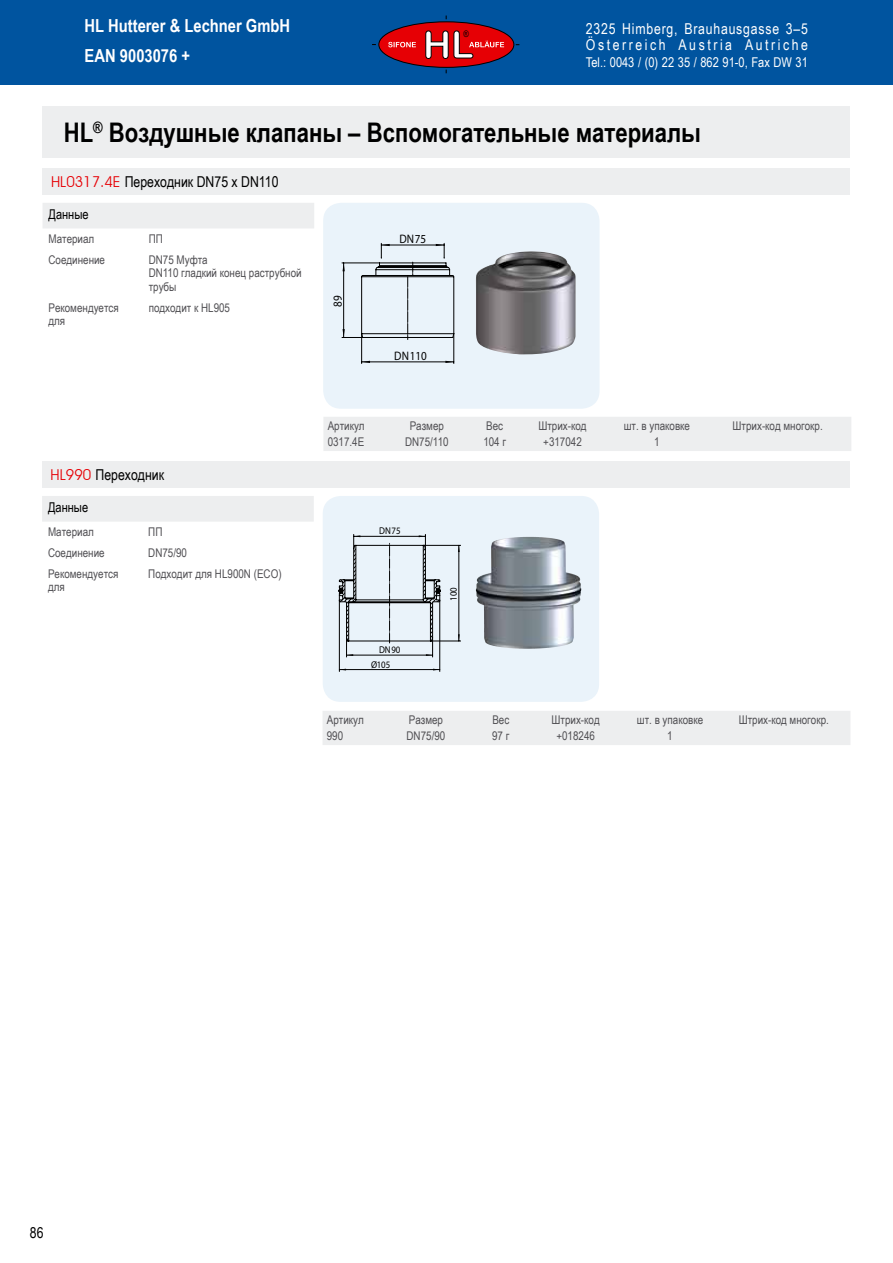
<style>
.page{position:relative;width:893px;height:1263px;background:#fff}
.page>*{position:absolute;margin:0;border:0;box-sizing:border-box;transform-origin:0 0}
.t1{font:700 27px "Arial Narrow";color:#000}
.t2{font:700 18px/30px "Arial Narrow";color:#fff}
.t3{font:15px/16.5px "Arial Narrow";letter-spacing:.17em;color:#fff}
.t4{font:15px "Arial Narrow";color:#000}
.t5{font:13.5px "Arial Narrow";color:#fff}
.t6{font:13.5px "Arial Narrow";color:#000}
.t7{font:12.3px "Myriad Pro";color:#000;scale:.9 1}
.t8{font:12px/13.5px "Arial Narrow";color:#504f53}
.t9{font:9.9px/14.4px "Myriad Pro";color:#000;scale:.9 1}
.t10{font:9px "Arial Narrow";color:#000}
.s1{font-family:"Avant Garde IT Cby BT";color:#e60005}
</style>
<div class="page">
<div style="left:0;top:0;width:893px;height:85px;background:#00549f"></div>
<svg style="left:372px;top:16px;width:147px;height:57px"></svg>
<div style="left:323px;top:711px;width:527px;height:34px;background:#edeeef"></div>
<div style="left:43px;top:106px;width:807px;height:51px;background:#edeeef"></div>
<div style="left:43px;top:168px;width:807px;height:27px;background:#edeeef"></div>
<div style="left:323px;top:203px;width:277px;height:206px;background:#eaf3fa;border-radius:18px"></div>
<div style="left:43px;top:203px;width:271px;height:25px;background:#edeeef"></div>
<div style="left:323px;top:417px;width:528px;height:34px;background:#edeeef"></div>
<img style="left:476px;top:251px;width:100px;height:103px">
<hr style="left:362px;top:362px;width:92px;height:1px;background:#000">
<hr style="left:361px;top:334px;width:1px;height:30px;background:#000">
<hr style="left:454px;top:334px;width:1px;height:30px;background:#000">
<svg style="left:362px;top:361px;width:8px;height:2px"></svg>
<svg style="left:445px;top:361px;width:9px;height:2px"></svg>
<svg style="left:342px;top:243px;width:112px;height:97px"></svg>
<div style="left:42px;top:461px;width:808px;height:27px;background:#edeeef"></div>
<svg style="left:323px;top:496px;width:276px;height:206px;background:#d7e0e7"></svg>
<div style="left:42px;top:496px;width:272px;height:26px;background:#edeeef"></div>
<img style="left:476px;top:537px;width:49px;height:51px">
<hr style="left:459px;top:545px;width:1px;height:96px;background:#000">
<hr style="left:423px;top:545px;width:38px;height:1px;background:#000">
<hr style="left:430px;top:641px;width:31px;height:1px;background:#000">
<svg style="left:458px;top:546px;width:2px;height:6px"></svg>
<svg style="left:458px;top:634px;width:2px;height:7px"></svg>
<svg style="left:339px;top:534px;width:102px;height:123px;background:#d0d8de"></svg>
<hr style="left:339px;top:669px;width:101px;height:1px;background:#000">
<hr style="left:439px;top:595px;width:1px;height:76px;background:#000">
<hr style="left:339px;top:595px;width:1px;height:76px;background:#000">
<h2 class="t2" style="left:85px;top:9px;width:207px">HL Hutterer &amp; Lechner GmbH<br>EAN 9003076 +</h2>
<p class="t3" style="left:586px;top:20px;width:224px">2325 Himberg, Brauhausgasse 3–5<br>Österreich Austria Autriche</p>
<p class="t10" style="left:463px;top:28px;width:7px">®</p>
<p class="t5" style="left:586px;top:52px;width:223px">Tel.: 0043 / (0) 22 35 / 862 91-0, Fax DW 31</p>
<h1 class="t1" style="left:64px;top:112px;width:639px">HL<sup>®</sup> Воздушные клапаны – Вспомогательные материалы</h1>
<p class="t4" style="left:51px;top:171px;width:229px"><span class="s1">HL0317.4E</span> Переходник DN75 x DN110</p>
<p class="t6" style="left:49px;top:204px;width:42px">Данные</p>
<p class="t8" style="left:49px;top:232px;width:47px">Материал</p>
<p class="t8" style="left:149px;top:232px;width:16px">ПП</p>
<p class="t8" style="left:49px;top:252px;width:58px">Соединение</p>
<p class="t8" style="left:149px;top:252px;width:154px">DN75 Муфта<br>DN110 гладкий конец раструбной трубы</p>
<p class="t8" style="left:49px;top:300px;width:72px">Рекомендуется для</p>
<p class="t8" style="left:149px;top:300px;width:83px">подходит к HL905</p>
<p class="t7" style="left:399px;top:232px;width:31px">DN75</p>
<p class="t7" style="left:330px;top:307px;width:14px;rotate:-90deg">89</p>
<p class="t7" style="left:394px;top:348px;width:38px">DN110</p>
<p class="t4" style="left:51px;top:464px;width:115px"><span class="s1">HL990</span> Переходник</p>
<p class="t6" style="left:48px;top:497px;width:42px">Данные</p>
<p class="t8" style="left:48px;top:525px;width:47px">Материал</p>
<p class="t8" style="left:148px;top:525px;width:16px">ПП</p>
<p class="t8" style="left:48px;top:546px;width:58px">Соединение</p>
<p class="t8" style="left:148px;top:546px;width:40px">DN75/90</p>
<p class="t8" style="left:48px;top:566px;width:72px">Рекомендуется для</p>
<p class="t8" style="left:148px;top:566px;width:135px">Подходит для HL900N (ECO)</p>
<p class="t8" style="left:328px;top:418px;width:38px">Артикул</p>
<p class="t8" style="left:410px;top:418px;width:36px">Размер</p>
<p class="t8" style="left:486px;top:418px;width:18px">Вес</p>
<p class="t8" style="left:538px;top:418px;width:50px">Штрих-код</p>
<p class="t8" style="left:624px;top:418px;width:68px">шт. в упаковке</p>
<p class="t8" style="left:733px;top:418px;width:92px">Штрих-код многокр.</p>
<p class="t8" style="left:328px;top:434px;width:38px">0317.4E</p>
<p class="t8" style="left:405px;top:434px;width:45px">DN75/110</p>
<p class="t8" style="left:483px;top:434px;width:24px">104 г</p>
<p class="t8" style="left:543px;top:434px;width:40px">+317042</p>
<p class="t8" style="left:654px;top:434px;width:7px">1</p>
<p class="t9" style="left:379px;top:524px;width:25px">DN75</p>
<p class="t9" style="left:371px;top:642px;width:34px;text-indent:8px">DN90<br>Ø105</p>
<p class="t9" style="left:446px;top:601px;width:17px;rotate:-90deg">100</p>
<p class="t8" style="left:327px;top:712px;width:38px">Артикул</p>
<p class="t8" style="left:409px;top:712px;width:36px">Размер</p>
<p class="t8" style="left:492px;top:712px;width:18px">Вес</p>
<p class="t8" style="left:552px;top:712px;width:50px">Штрих-код</p>
<p class="t8" style="left:637px;top:712px;width:68px">шт. в упаковке</p>
<p class="t8" style="left:739px;top:712px;width:92px">Штрих-код многокр.</p>
<p class="t8" style="left:327px;top:728px;width:18px">990</p>
<p class="t8" style="left:407px;top:728px;width:40px">DN75/90</p>
<p class="t8" style="left:492px;top:728px;width:19px">97 г</p>
<p class="t8" style="left:556px;top:728px;width:40px">+018246</p>
<p class="t8" style="left:667px;top:728px;width:7px">1</p>
<p class="t4" style="left:30px;top:1222px;width:15px">86</p>
</div>
